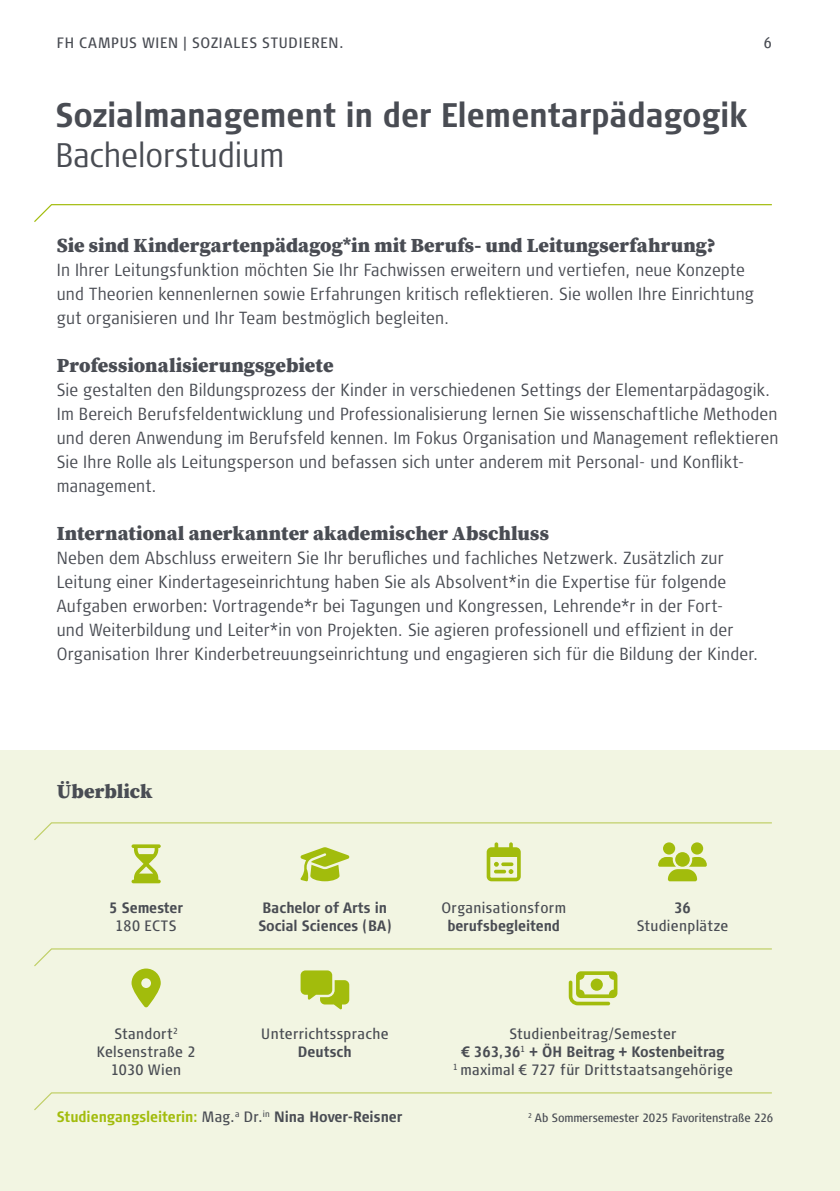
<style>
.page{position:relative;width:840px;height:1191px;background:#fff}
.page>*{position:absolute;margin:0;border:0;box-sizing:border-box;transform-origin:0 0}
.t1{font:700 condensed 34px "Signa OT";letter-spacing:-.005em;color:#494c53}
.t2{font:300 condensed 34px "Signa OT";letter-spacing:-.005em;color:#494c53}
.t3{font:900 20px "Source Serif Pro";letter-spacing:.005em;color:#494c53}
.t4{font:300 condensed 17.6px/24px "Signa OT";letter-spacing:.01em;color:#494c53}
.t5{font:condensed 15px/18px "Signa OT";letter-spacing:.025em;color:#494c53;text-align:center}
.t6{font:700 condensed 15px/18px "Signa OT";letter-spacing:.005em;color:#494c53}
.t7{font:700 condensed 15px "Signa OT";color:#a2bc0c}
.t8{font:condensed 15px "Signa OT";letter-spacing:.055em;color:#494c53}
.t9{font:condensed 12px "Signa OT";letter-spacing:-.01em;color:#494c53}
.s1{font-weight:700}
.s2{font-weight:400;color:#494c53}
.s3{color:#494c53}
</style>
<div class="page">
<div style="left:0;top:750px;width:839px;height:441px;background:#f2f5e2"></div>
<svg style="left:34px;top:204px;width:738px;height:18px"></svg>
<svg style="left:34px;top:822px;width:738px;height:61px"></svg>
<svg style="left:34px;top:1092px;width:738px;height:19px"></svg>
<svg style="left:34px;top:948px;width:738px;height:61px"></svg>
<p class="t8" style="left:57px;top:34px;width:288px">FH CAMPUS WIEN | SOZIALES STUDIEREN.</p>
<p class="t5" style="left:763px;top:34px;width:10px">6</p>
<h1 class="t1" style="left:55px;top:95px;width:692px">Sozialmanagement in der Elementarpädagogik</h1>
<h1 class="t2" style="left:55px;top:137px;width:230px">Bachelorstudium</h1>
<p class="t3" style="left:57px;top:234px;width:660px">Sie sind Kindergartenpädagog*in mit Berufs- und Leitungserfahrung?</p>
<p class="t4" style="left:57px;top:258px;width:698px">In Ihrer Leitungsfunktion möchten Sie Ihr Fachwissen erweitern und vertiefen, neue Konzepte und Theorien kennenlernen sowie Erfahrungen kritisch reflektieren. Sie wollen Ihre Einrichtung gut organisieren und Ihr Team bestmöglich begleiten.</p>
<p class="t3" style="left:57px;top:354px;width:278px">Professionalisierungsgebiete</p>
<p class="t4" style="left:57px;top:378px;width:722px">Sie gestalten den Bildungsprozess der Kinder in verschiedenen Settings der Elementarpädagogik.<br>Im Bereich Berufsfeldentwicklung und Professionalisierung lernen Sie wissenschaftliche Methoden und deren Anwendung im Berufsfeld kennen. Im Fokus Organisation und Management reflektieren Sie Ihre Rolle als Leitungsperson und befassen sich unter anderem mit Personal- und Konflikt&shy;management.</p>
<p class="t3" style="left:57px;top:522px;width:493px">International anerkannter akademischer Abschluss</p>
<p class="t4" style="left:57px;top:546px;width:702px">Neben dem Abschluss erweitern Sie Ihr berufliches und fachliches Netzwerk. Zusätzlich zur Leitung einer Kindertageseinrichtung haben Sie als Absolvent*in die Expertise für folgende Aufgaben erworben: Vortragende*r bei Tagungen und Kongressen, Lehrende*r in der Fort-<br>und Weiterbildung und Leiter*in von Projekten. Sie agieren professionell und effizient in der Organisation Ihrer Kinderbetreuungseinrichtung und engagieren sich für die Bildung der Kinder.</p>
<p class="t3" style="left:57px;top:780px;width:97px">Überblick</p>
<p class="t6" style="left:109px;top:899px;width:75px">5 Semester</p>
<p class="t5" style="left:115px;top:917px;width:63px">180 ECTS</p>
<p class="t6" style="left:258px;top:899px;width:135px">Bachelor of Arts in<br>Social Sciences (BA)</p>
<p class="t5" style="left:441px;top:899px;width:126px">Organisationsform</p>
<p class="t6" style="left:447px;top:917px;width:114px">berufsbegleitend</p>
<p class="t6" style="left:673px;top:899px;width:18px">36</p>
<p class="t5" style="left:636px;top:917px;width:93px">Studienplätze</p>
<p class="t5" style="left:97px;top:1025px;width:100px">Standort<sup>2<br></sup>Kelsenstraße 2<br>1030 Wien</p>
<p class="t5" style="left:453px;top:1025px;width:281px">Studienbeitrag/Semester<br><span class="s1">€ 363,36</span><sup>1</sup> <span class="s1">+ ÖH Beitrag + Kostenbeitrag<br></span><sup>1</sup> maximal € 727 für Drittstaatsangehörige</p>
<p class="t5" style="left:261px;top:1025px;width:129px">Unterrichtssprache</p>
<p class="t6" style="left:298px;top:1043px;width:55px">Deutsch</p>
<p class="t7" style="left:57px;top:1108px;width:347px">Studiengangsleiterin: <span class="s2">Mag.</span><sup>a</sup> <span class="s2">Dr.</span><sup>in</sup> <span class="s3">Nina Hover-Reisner</span></p>
<p class="t9" style="left:528px;top:1111px;width:246px"><sup>2</sup> Ab Sommersemester 2025 Favoritenstraße 226</p>
</div>
